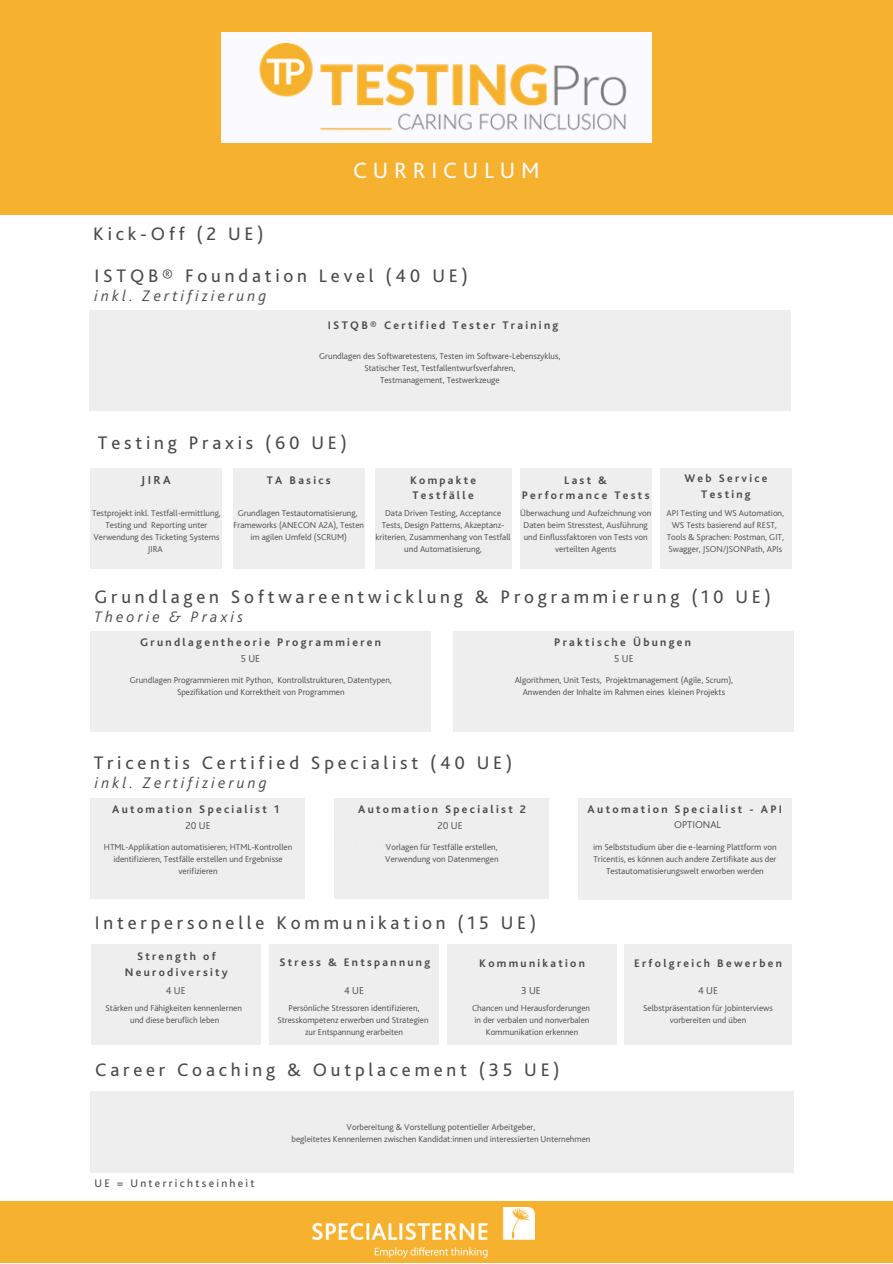
<style>
.page{position:relative;width:893px;height:1264px;background:#fff}
.page>*{position:absolute;margin:0;border:0;box-sizing:border-box;transform-origin:0 0}
.t1{font:23.1px "Bliss 2";letter-spacing:.25em;color:#fafaff}
.t2{font:18.9px "Bliss 2";letter-spacing:.2em;color:#4b4949}
.t3{font:italic 300 15.9px "Bliss 2";letter-spacing:.2em;color:#4b4949}
.t4{font:700 12.15px "Bliss 2";color:#4b4949}
.t5{font:700 11.55px/15.3px "Bliss 2";letter-spacing:.2em;color:#4b4949;text-align:center}
.t6{font:11.55px "Bliss 2";letter-spacing:.2em;color:#4b4949}
.t7{font:300 10.5px "Bliss 2";color:#4b4949}
.t8{font:300 9px/12px "Bliss 2";color:#4b4949;text-align:center}
</style>
<div class="page">
<div style="left:0;top:0;width:892px;height:214px;background:#f6b22e"></div>
<div style="left:0;top:1201px;width:892px;height:61px;background:#f6b22e"></div>
<div style="left:89px;top:310px;width:701px;height:100px;background:#eee"></div>
<div style="left:90px;top:1091px;width:703px;height:81px;background:#eee"></div>
<img style="left:313px;top:1207px;width:221px;height:49px">
<div style="left:221px;top:33px;width:431px;height:110px;background:#fafaff"></div>
<img style="left:259px;top:44px;width:368px;height:87px">
<div style="left:233px;top:468px;width:131px;height:100px;background:#eee"></div>
<div style="left:660px;top:468px;width:131px;height:100px;background:#eee"></div>
<div style="left:520px;top:468px;width:131px;height:100px;background:#eee"></div>
<div style="left:90px;top:468px;width:132px;height:100px;background:#eee"></div>
<div style="left:375px;top:468px;width:136px;height:100px;background:#eee"></div>
<div style="left:90px;top:631px;width:341px;height:100px;background:#eee"></div>
<div style="left:453px;top:631px;width:340px;height:100px;background:#eee"></div>
<div style="left:90px;top:798px;width:215px;height:100px;background:#eee"></div>
<div style="left:334px;top:798px;width:215px;height:100px;background:#eee"></div>
<div style="left:578px;top:798px;width:214px;height:101px;background:#eee"></div>
<div style="left:91px;top:944px;width:169px;height:100px;background:#eee"></div>
<div style="left:269px;top:944px;width:170px;height:100px;background:#eee"></div>
<div style="left:447px;top:944px;width:170px;height:100px;background:#eee"></div>
<div style="left:624px;top:944px;width:167px;height:100px;background:#eee"></div>
<h2 class="t2" style="left:93px;top:223px;width:172px">Kick-Off (2 UE)</h2>
<h1 class="t1" style="left:353px;top:157px;width:188px">CURRICULUM</h1>
<h2 class="t2" style="left:94px;top:265px;width:375px">ISTQB® Foundation Level (40 UE)</h2>
<h3 class="t3" style="left:94px;top:287px;width:173px">inkl. Zertifizierung</h3>
<p class="t5" style="left:328px;top:318px;width:232px">ISTQB® Certified Tester Training</p>
<p class="t8" style="left:319px;top:350px;width:243px">Grundlagen des Softwaretestens, Testen im Software-Lebenszyklus,<br>Statischer Test, Testfallentwurfsverfahren,<br>Testmanagement, Testwerkzeuge</p>
<h2 class="t2" style="left:98px;top:432px;width:250px">Testing Praxis (60 UE)</h2>
<h3 class="t4" style="left:141px;top:473px;width:31px">JIRA</h3>
<p class="t8" style="left:92px;top:507px;width:130px">Testprojekt inkl. Testfall-ermittlung,<br>Testing und Reporting unter<br>Verwendung des Ticketing Systems<br>JIRA</p>
<p class="t5" style="left:267px;top:472px;width:65px">TA Basics</p>
<p class="t8" style="left:233px;top:507px;width:132px">Grundlagen Testautomatisierung,<br>Frameworks (ANECON A2A), Testen im agilen Umfeld (SCRUM)</p>
<p class="t5" style="left:410px;top:472px;width:68px;text-align:left">Kompakte<br>Testfälle</p>
<p class="t8" style="left:375px;top:507px;width:137px">Data Driven Testing, Acceptance<br>Tests, Design Patterns, Akzeptanz&shy;kriterien, Zusammenhang von Testfall und Automatisierung,</p>
<p class="t5" style="left:521px;top:472px;width:129px">Last &amp;<br>Performance Tests</p>
<p class="t8" style="left:520px;top:507px;width:132px">Überwachung und Aufzeichnung von<br>Daten beim Stresstest, Ausführung und Einflussfaktoren von Tests von verteilten Agents</p>
<p class="t5" style="left:684px;top:471px;width:85px">Web Service<br>Testing</p>
<p class="t8" style="left:666px;top:507px;width:119px">API Testing und WS Automation,<br>WS Tests basierend auf REST,<br>Tools &amp; Sprachen: Postman, GIT,<br>Swagger, JSON/JSONPath, APIs</p>
<h2 class="t2" style="left:94px;top:585px;width:677px">Grundlagen Softwareentwicklung &amp; Programmierung (10 UE)</h2>
<h3 class="t3" style="left:94px;top:607px;width:150px">Theorie &amp; Praxis</h3>
<p class="t5" style="left:140px;top:634px;width:242px">Grundlagentheorie Programmieren</p>
<p class="t7" style="left:241px;top:652px;width:21px">5 UE</p>
<p class="t8" style="left:130px;top:674px;width:263px">Grundlagen Programmieren mit Python, Kontrollstrukturen, Datentypen,<br>Spezifikation und Korrektheit von Programmen</p>
<p class="t5" style="left:554px;top:634px;width:138px">Praktische Übungen</p>
<p class="t7" style="left:614px;top:652px;width:21px">5 UE</p>
<p class="t8" style="left:514px;top:674px;width:220px">Algorithmen, Unit Tests, Projektmanagement (Agile, Scrum),<br>Anwenden der Inhalte im Rahmen eines kleinen Projekts</p>
<h2 class="t2" style="left:94px;top:752px;width:420px">Tricentis Certified Specialist (40 UE)</h2>
<h3 class="t3" style="left:95px;top:773px;width:173px">inkl. Zertifizierung</h3>
<p class="t5" style="left:112px;top:801px;width:168px">Automation Specialist 1</p>
<p class="t7" style="left:185px;top:819px;width:27px">20 UE</p>
<p class="t8" style="left:104px;top:841px;width:190px">HTML-Applikation automatisieren; HTML-Kontrollen identifizieren, Testfälle erstellen und Ergebnisse verifizieren</p>
<p class="t5" style="left:358px;top:801px;width:169px">Automation Specialist 2</p>
<p class="t7" style="left:437px;top:819px;width:27px">20 UE</p>
<p class="t5" style="left:587px;top:801px;width:196px">Automation Specialist - API</p>
<p class="t7" style="left:674px;top:818px;width:48px">OPTIONAL</p>
<p class="t8" style="left:385px;top:841px;width:115px;text-align:left">Vorlagen für Testfälle erstellen,<br>Verwendung von Datenmengen</p>
<p class="t8" style="left:593px;top:841px;width:185px">im Selbststudium über die e-learning Plattform von<br>Tricentis, es können auch andere Zertifikate aus der<br>Testautomatisierungswelt erworben werden</p>
<h2 class="t2" style="left:95px;top:912px;width:443px">Interpersonelle Kommunikation (15 UE)</h2>
<p class="t5" style="left:125px;top:948px;width:104px">Strength of<br>Neurodiversity</p>
<p class="t7" style="left:166px;top:984px;width:21px">4 UE</p>
<p class="t8" style="left:105px;top:1001px;width:138px">Stärken und Fähigkeiten kennenlernen und diese beruflich leben</p>
<p class="t5" style="left:279px;top:954px;width:152px">Stress &amp; Entspannung</p>
<p class="t7" style="left:344px;top:984px;width:21px">4 UE</p>
<p class="t8" style="left:277px;top:1001px;width:153px">Persönliche Stressoren identifizieren,<br>Stresskompetenz erwerben und Strategien zur Entspannung erarbeiten</p>
<p class="t5" style="left:479px;top:955px;width:107px">Kommunikation</p>
<p class="t7" style="left:521px;top:984px;width:21px">3 UE</p>
<p class="t8" style="left:472px;top:1002px;width:120px">Chancen und Herausforderungen in der verbalen und nonverbalen<br>Kommunikation erkennen</p>
<h2 class="t2" style="left:95px;top:1059px;width:466px">Career Coaching &amp; Outplacement (35 UE)</h2>
<p class="t6" style="left:94px;top:1176px;width:161px">UE = Unterrichtseinheit</p>
<p class="t8" style="left:291px;top:1120px;width:300px">Vorbereitung &amp; Vorstellung potentieller Arbeitgeber,<br>begleitetes Kennenlernen zwischen Kandidat:innen und interessierten Unternehmen</p>
<p class="t5" style="left:634px;top:955px;width:149px">Erfolgreich Bewerben</p>
<p class="t7" style="left:698px;top:984px;width:21px">4 UE</p>
<p class="t8" style="left:643px;top:1002px;width:131px">Selbstpräsentation für Jobinterviews vorbereiten und üben</p>
</div>
